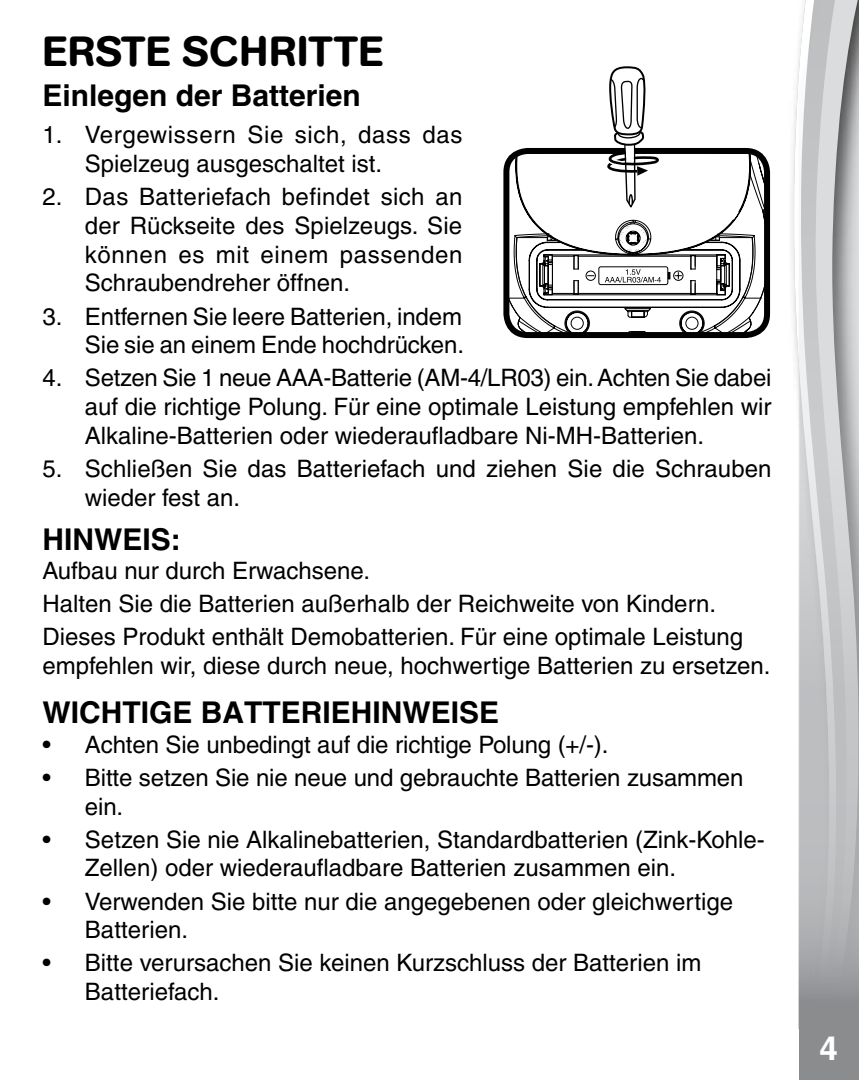
<style>
.page{position:relative;width:859px;height:1080px;background:#fff}
.page>*{position:absolute;margin:0;border:0;box-sizing:border-box;transform-origin:0 0}
.t1{font:500 42px "AG Book Rounded";letter-spacing:.02em;color:#000}
.t2{font:700 33px "Helvetica";color:#fff}
.t3{font:700 30px "Helvetica";color:#000}
.t4{font:500 24px/28.8px "Helvetica";color:#000}
</style>
<div class="page">
<svg style="left:793px;top:55px;width:6px;height:974px"></svg>
<svg style="left:799px;top:0;width:60px;height:1080px;background:#bdbec0"></svg>
<svg style="left:753px;top:155px;width:10px;height:176px"></svg>
<div style="left:503px;top:148px;width:267px;height:190px;border:6px solid #000;border-radius:21px"></div>
<svg style="left:503px;top:66px;width:250px;height:270px"></svg>
<h1 class="t1" style="left:42px;top:27px;width:342px">ERSTE SCHRITTE</h1>
<p class="t3" style="left:42px;top:77px;width:320px">Einlegen der Batterien</p>
<p class="t4" style="left:85px;top:120px;width:379px;text-indent:-42px">1. Vergewissern Sie sich, dass das<br>Spielzeug ausgeschaltet ist.</p>
<p class="t4" style="left:85px;top:182px;width:379px;text-align:justify;text-indent:-43px">2. Das Batteriefach befindet sich an der Rückseite des Spielzeugs. Sie können es mit einem passenden Schraubendreher öffnen.</p>
<p class="t4" style="left:42px;top:302px;width:423px;text-align:right">3. Entfernen Sie leere Batterien, indem<br>Sie sie an einem Ende hochdrücken.</p>
<p class="t4" style="left:85px;top:364px;width:688px;text-align:justify;text-indent:-42px">4. Setzen Sie 1 neue AAA-Batterie (AM-4/LR03) ein.Achten Sie dabei auf die richtige Polung. Für eine optimale Leistung empfehlen wir Alkaline-Batterien oder wiederaufladbare Ni-MH-Batterien.</p>
<p class="t4" style="left:85px;top:454px;width:688px;text-indent:-43px">5. Schließen Sie das Batteriefach und ziehen Sie die Schrauben wieder fest an.</p>
<p class="t3" style="left:42px;top:521px;width:140px">HINWEIS:</p>
<p class="t4" style="left:42px;top:554px;width:702px;line-height:33px">Aufbau nur durch Erwachsene.<br>Halten Sie die Batterien außerhalb der Reichweite von Kindern.<br>Dieses Produkt enthält Demobatterien. Für eine optimale Leistung</p>
<p class="t4" style="left:42px;top:651px;width:730px">empfehlen wir, diese durch neue, hochwertige Batterien zu ersetzen.</p>
<p class="t3" style="left:42px;top:694px;width:458px">WICHTIGE BATTERIEHINWEISE</p>
<p class="t4" style="left:42px;top:730px;width:567px">• Achten Sie unbedingt auf die richtige Polung (+/-).</p>
<p class="t4" style="left:85px;top:763px;width:660px;text-indent:-43px">• Bitte setzen Sie nie neue und gebrauchte Batterien zusammen ein.</p>
<p class="t4" style="left:85px;top:825px;width:681px;text-indent:-43px">• Setzen Sie nie Alkalinebatterien, Standardbatterien (Zink-Kohle-<br>Zellen) oder wiederaufladbare Batterien zusammen ein.</p>
<p class="t4" style="left:85px;top:887px;width:649px;text-indent:-43px">• Verwenden Sie bitte nur die angegebenen oder gleichwertige<br>Batterien.</p>
<p class="t4" style="left:85px;top:949px;width:618px;text-indent:-43px">• Bitte verursachen Sie keinen Kurzschluss der Batterien im<br>Batteriefach.</p>
<h2 class="t2" style="left:820px;top:1025px;width:25px">4 <sup>4</sup>4</h2>
</div>
